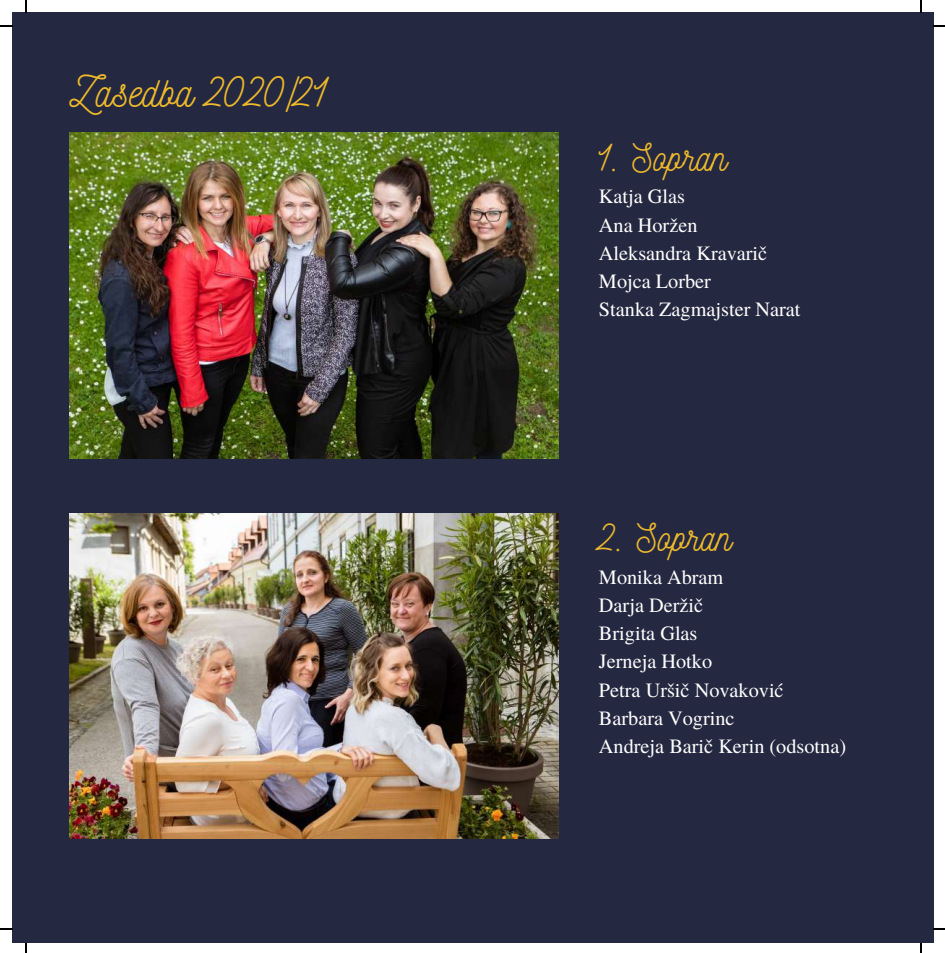
<style>
.page{position:relative;width:945px;height:953px;background:#fff}
.page>*{position:absolute;margin:0;border:0;box-sizing:border-box;transform-origin:0 0}
.t1{font:42px "Nickainley";color:#eeba2b}
.t2{font:37.95px "Nickainley";color:#eeba2b}
.t3{font:20.25px/28.2px "Te X Gyre Termes";color:#fff}
</style>
<div class="page">
<div style="left:12px;top:12px;width:921px;height:930px;background:#252841"></div>
<img style="left:69px;top:133px;width:489px;height:325px">
<img style="left:69px;top:513px;width:489px;height:325px">
<svg style="left:26px;top:0;width:1px;height:12px"></svg>
<svg style="left:0;top:26px;width:12px;height:1px"></svg>
<svg style="left:920px;top:0;width:1px;height:12px"></svg>
<h1 class="t1" style="left:70px;top:65px;width:260px">Zasedba 2020/21</h1>
<h2 class="t2" style="left:599px;top:133px;width:129px">1. Sopran</h2>
<p class="t3" style="left:599px;top:181px;width:203px">Katja Glas<br>Ana Horžen<br>Aleksandra Kravarič<br>Mojca Lorber<br>Stanka Zagmajster Narat</p>
<h2 class="t2" style="left:599px;top:513px;width:134px">2. Sopran</h2>
<p class="t3" style="left:599px;top:561px;width:248px">Monika Abram<br>Darja Deržič<br>Brigita Glas<br>Jerneja Hotko<br>Petra Uršič Novaković<br>Barbara Vogrinc<br>Andreja Barič Kerin (odsotna)</p>
</div>
